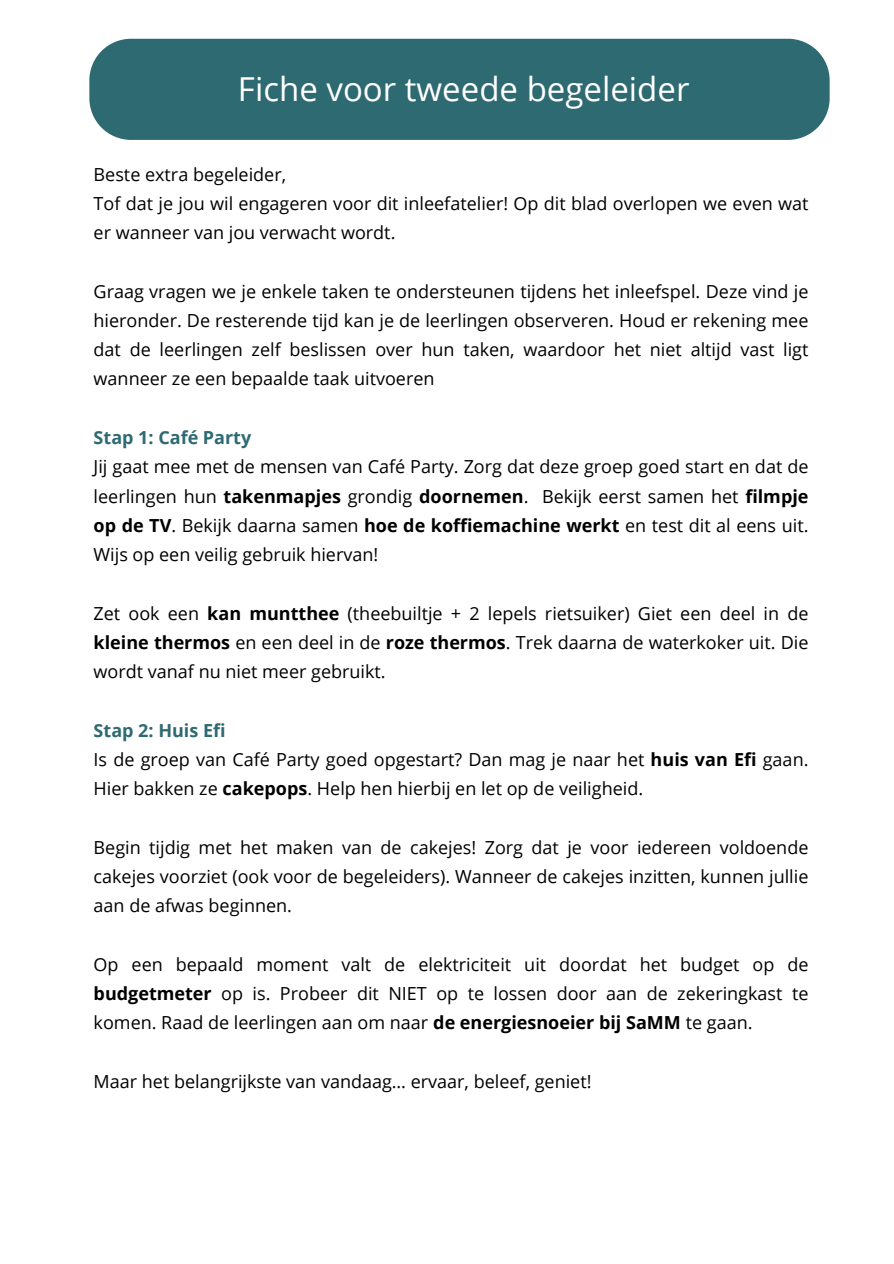
<style>
.page{position:relative;width:894px;height:1264px;background:#fff}
.page>*{position:absolute;margin:0;border:0;box-sizing:border-box;transform-origin:0 0}
.t1{font:33px "Open Sans";color:#fff}
.t2{font:18px/29.2px "Open Sans";color:#000;text-align:justify}
.t3{font:700 18px "Open Sans";color:#2e6a72}
.s1{font-weight:700}
</style>
<div class="page">
<div style="left:89px;top:39px;width:740px;height:101px;background:#2e6a72"></div>
<h1 class="t1" style="left:238px;top:66px;width:453px">Fiche voor tweede begeleider</h1>
<p class="t2" style="left:94px;top:159px;width:194px">Beste extra begeleider,</p>
<p class="t2" style="left:94px;top:188px;width:716px">Tof dat je jou wil engageren voor dit inleefatelier! Op dit blad overlopen we even wat er wanneer van jou verwacht wordt.</p>
<p class="t2" style="left:94px;top:276px;width:716px">Graag vragen we je enkele taken te ondersteunen tijdens het inleefspel. Deze vind je hieronder. De resterende tijd kan je de leerlingen observeren. Houd er rekening mee dat de leerlingen zelf beslissen over hun taken, waardoor het niet altijd vast ligt wanneer ze een bepaalde taak uitvoeren</p>
<p class="t3" style="left:94px;top:425px;width:159px">Stap 1: Café Party</p>
<p class="t2" style="left:94px;top:451px;width:716px">Jij gaat mee met de mensen van Café Party. Zorg dat deze groep goed start en dat de leerlingen hun <span class="s1">takenmapjes</span> grondig <span class="s1">doornemen</span>. Bekijk eerst samen het <span class="s1">filmpje op de TV</span>. Bekijk daarna samen <span class="s1">hoe de koffiemachine werkt</span> en test dit al eens uit.<br>Wijs op een veilig gebruik hiervan!</p>
<p class="t2" style="left:94px;top:598px;width:716px">Zet ook een <span class="s1">kan muntthee</span> (theebuiltje + 2 lepels rietsuiker) Giet een deel in de <span class="s1">kleine thermos</span> en een deel in de <span class="s1">roze thermos</span>. Trek daarna de waterkoker uit. Die wordt vanaf nu niet meer gebruikt.</p>
<p class="t3" style="left:94px;top:717px;width:133px">Stap 2: Huis Efi</p>
<p class="t2" style="left:94px;top:744px;width:716px">Is de groep van Café Party goed opgestart? Dan mag je naar het <span class="s1">huis van Efi</span> gaan.<br>Hier bakken ze <span class="s1">cakepops</span>. Help hen hierbij en let op de veiligheid.</p>
<p class="t2" style="left:94px;top:832px;width:716px">Begin tijdig met het maken van de cakejes! Zorg dat je voor iedereen voldoende cakejes voorziet (ook voor de begeleiders). Wanneer de cakejes inzitten, kunnen jullie aan de afwas beginnen.</p>
<p class="t2" style="left:94px;top:949px;width:716px">Op een bepaald moment valt de elektriciteit uit doordat het budget op de <span class="s1">budgetmeter</span> op is. Probeer dit NIET op te lossen door aan de zekeringkast te komen. Raad de leerlingen aan om naar <span class="s1">de energiesnoeier bij SaMM</span> te gaan.</p>
<p class="t2" style="left:94px;top:1066px;width:499px">Maar het belangrijkste van vandaag… ervaar, beleef, geniet!</p>
</div>
